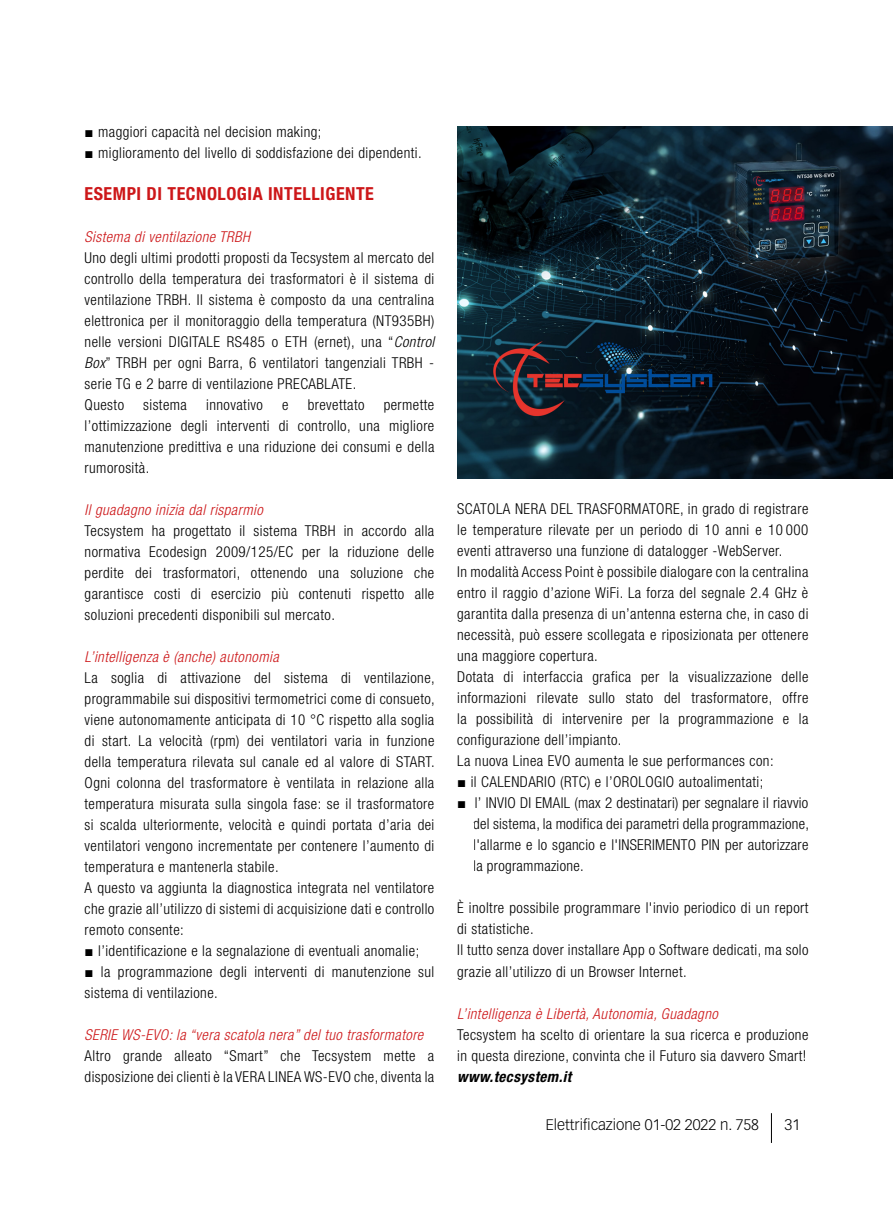
<style>
.page{position:relative;width:893px;height:1212px;background:#fff}
.page>*{position:absolute;margin:0;border:0;box-sizing:border-box;transform-origin:0 0}
.t1{font:700 condensed 18px "Helvetica Neue LT Std";letter-spacing:.03em;color:#cd1719}
.t2{font:300 condensed 15px/21px "Helvetica Neue LT Std";letter-spacing:.03em;color:#000}
.t3{font:italic 300 condensed 15px "Helvetica Neue LT Std";letter-spacing:.03em;color:#cd1719}
.t4{font:300 15px "Vectora LT Std";color:#000}
.t5{font:italic 700 condensed 15px "Helvetica Neue LT Std";letter-spacing:.03em;color:#000}
.s1{font-family:"Times New Roman";font-weight:400;font-stretch:normal}
.s2{font-style:italic}
</style>
<div class="page">
<hr style="left:771px;top:1113px;width:1px;height:30px;background:#000">
<img style="left:457px;top:126px;width:436px;height:353px">
<p class="t2" style="left:85px;top:121px;width:238px"><span class="s1">■</span> maggiori capacità nel decision making;</p>
<p class="t2" style="left:85px;top:142px;width:339px"><span class="s1">■</span> miglioramento del livello di soddisfazione dei dipendenti.</p>
<p class="t1" style="left:85px;top:183px;width:291px">ESEMPI DI TECNOLOGIA INTELLIGENTE</p>
<p class="t3" style="left:85px;top:228px;width:167px">Sistema di ventilazione TRBH</p>
<p class="t2" style="left:85px;top:247px;width:351px">Uno degli ultimi prodotti proposti da Tecsystem al mercato del controllo della temperatura dei trasformatori è il sistema di ventilazione TRBH. Il sistema è composto da una centralina elettronica per il monitoraggio della temperatura (NT935BH) nelle versioni DIGITALE RS485 o ETH (ernet), una “<span class="s2">Control Box</span>” TRBH per ogni Barra, 6 ventilatori tangenziali TRBH - serie TG e 2 barre di ventilazione PRECABLATE.<br>Questo</p>
<p class="t2" style="left:143px;top:394px;width:45px">sistema</p>
<p class="t2" style="left:206px;top:394px;width:58px">innovativo</p>
<p class="t2" style="left:282px;top:394px;width:8px">e</p>
<p class="t2" style="left:308px;top:394px;width:58px">brevettato</p>
<p class="t2" style="left:85px;top:394px;width:351px;text-align:justify;text-indent:299px">permette l’ottimizzazione degli interventi di controllo, una migliore manutenzione predittiva e una riduzione dei consumi e della rumorosità.</p>
<p class="t3" style="left:85px;top:501px;width:180px">Il guadagno inizia dal risparmio</p>
<p class="t2" style="left:85px;top:520px;width:351px;text-align:justify">Tecsystem ha progettato il sistema TRBH in accordo alla normativa Ecodesign 2009/125/EC per la riduzione delle perdite dei trasformatori, ottenendo una soluzione che garantisce costi di esercizio più contenuti rispetto alle soluzioni precedenti disponibili sul mercato.</p>
<p class="t3" style="left:85px;top:648px;width:196px">L’intelligenza è (anche) autonomia</p>
<p class="t2" style="left:85px;top:667px;width:352px">La soglia di attivazione del sistema di ventilazione, programmabile sui dispositivi termometrici come di consueto, viene autonomamente anticipata di 10 °C rispetto alla soglia di start. La velocità (rpm) dei ventilatori varia in funzione della temperatura rilevata sul canale ed al valore di START.<br>Ogni colonna del trasformatore è ventilata in relazione alla temperatura misurata sulla singola fase: se il trasformatore si scalda ulteriormente, velocità e quindi portata d’aria dei ventilatori vengono incrementate per contenere l’aumento di temperatura e mantenerla stabile.<br>A questo va aggiunta la diagnostica integrata nel ventilatore che grazie all’utilizzo di sistemi di acquisizione dati e controllo remoto consente:</p>
<p class="t2" style="left:85px;top:940px;width:336px"><span class="s1">■</span> l’identificazione e la segnalazione di eventuali anomalie;</p>
<p class="t2" style="left:85px;top:961px;width:351px"><span class="s1">■</span> la programmazione degli interventi di manutenzione sul sistema di ventilazione.</p>
<p class="t3" style="left:85px;top:1026px;width:340px">SERIE WS-EVO: la “vera scatola nera” del tuo trasformatore</p>
<p class="t2" style="left:85px;top:1045px;width:351px">Altro grande alleato “Smart” che Tecsystem mette a disposizione dei clienti è la VERA LINEA WS-EVO che, diventa la</p>
<p class="t2" style="left:457px;top:498px;width:353px">SCATOLA NERA DEL TRASFORMATORE, in grado di registrare le temperature rilevate per un periodo di 10 anni e 10 000 eventi attraverso una funzione di datalogger -WebServer.<br>In modalità Access Point è possibile dialogare con la centralina entro il raggio d’azione WiFi. La forza del segnale 2.4 GHz è garantita dalla presenza di un’antenna esterna che, in caso di necessità, può essere scollegata e riposizionata per ottenere una maggiore copertura.<br>Dotata di interfaccia grafica per la visualizzazione delle informazioni rilevate sullo stato del trasformatore, offre la possibilità di intervenire per la programmazione e la configurazione dell’impianto.<br>La nuova Linea EVO aumenta le sue performances con:</p>
<p class="t2" style="left:457px;top:771px;width:308px"><span class="s1">■</span> il CALENDARIO (RTC) e l’OROLOGIO autoalimentati;</p>
<p class="t2" style="left:473px;top:792px;width:337px;text-align:justify;text-indent:-16px"><span class="s1">■</span> l’ INVIO DI EMAIL (max 2 destinatari) per segnalare il riavvio del sistema, la modifica dei parametri della programmazione, l'allarme e lo sgancio e l'INSERIMENTO PIN per autorizzare la programmazione.</p>
<p class="t2" style="left:457px;top:897px;width:353px">È inoltre possibile programmare l'invio periodico di un report di statistiche.<br>Il tutto senza dover installare App o Software dedicati, ma solo grazie all’utilizzo di un Browser Internet.</p>
<p class="t3" style="left:457px;top:1004px;width:262px">L’intelligenza è Libertà, Autonomia, Guadagno</p>
<p class="t2" style="left:457px;top:1023px;width:353px">Tecsystem ha scelto di orientare la sua ricerca e produzione in questa direzione, convinta che il Futuro sia davvero Smart!</p>
<p class="t5" style="left:457px;top:1067px;width:116px">www.tecsystem.it</p>
<p class="t4" style="left:546px;top:1115px;width:215px">Elettrificazione 01-02 2022 n. 758</p>
<p class="t4" style="left:785px;top:1115px;width:17px">31</p>
</div>
